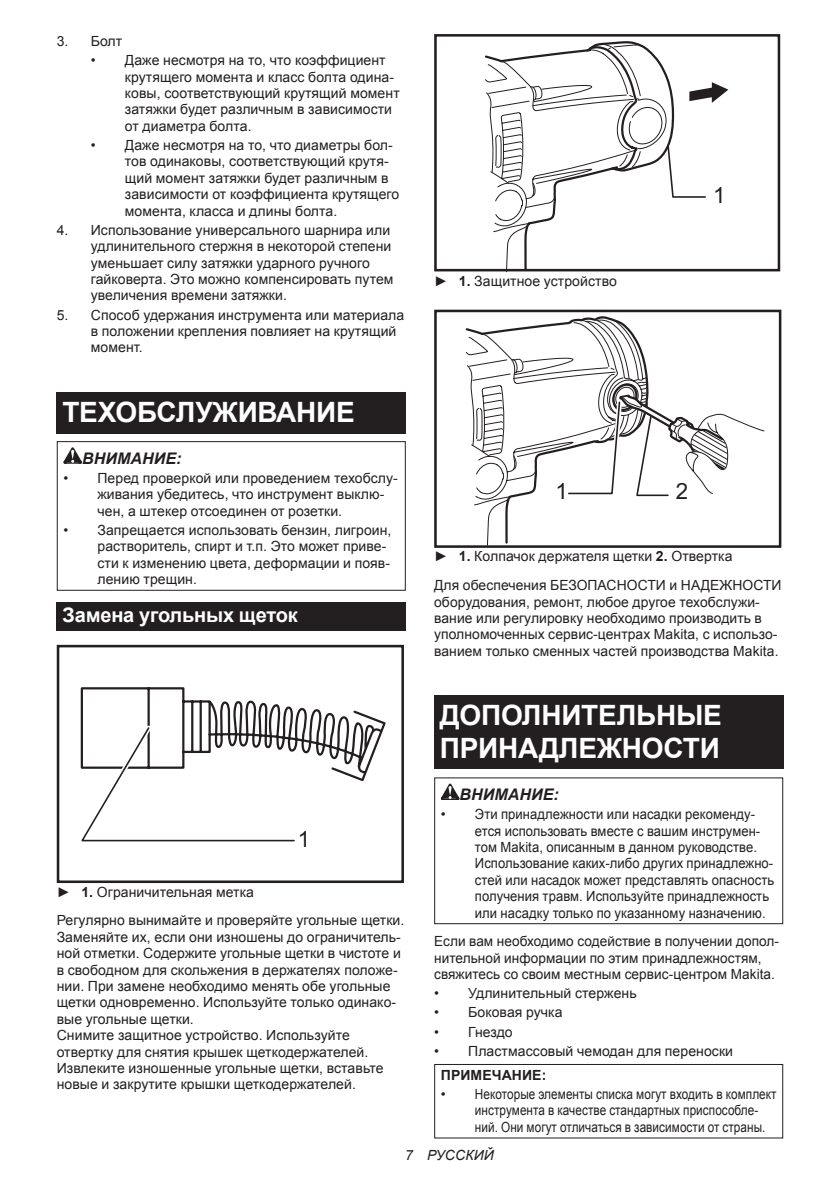
<style>
.page{position:relative;width:840px;height:1191px;background:#fff}
.page>*{position:absolute;margin:0;border:0;box-sizing:border-box;transform-origin:0 0}
.t1{font:700 28px/32.8px "Arial";letter-spacing:-.01em;color:#fff}
.t2{font:22.4px "Arial";color:#231f20}
.t3{font:22.2px "Arial";color:#231f20}
.t4{font:700 20px "Arial";letter-spacing:-.01em;color:#fff}
.t5{font:italic 700 16px "Arial";letter-spacing:.005em;color:#231f20}
.t6{font:14px/16.4px "Arial";letter-spacing:.005em;color:#231f20}
.t7{font:700 14px "Arial";letter-spacing:.005em;color:#231f20}
.t8{font:italic 14px "Arial";letter-spacing:.005em;color:#231f20}
.s1{font-weight:700}
</style>
<div class="page">
<div style="left:57px;top:392px;width:348px;height:41px;background:#231f20"></div>
<svg style="left:63px;top:447px;width:19px;height:17px"></svg>
<div style="left:57px;top:441px;width:348px;height:150px;border:1px solid #231f20"></div>
<div style="left:57px;top:602px;width:348px;height:28px;background:#231f20"></div>
<div style="left:57px;top:645px;width:347px;height:238px;border:3px solid #231f20"></div>
<svg style="left:80px;top:645px;width:307px;height:238px"></svg>
<svg style="left:80px;top:721px;width:215px;height:126px"></svg>
<svg style="left:483px;top:56px;width:183px;height:216px"></svg>
<svg style="left:485px;top:44px;width:243px;height:189px"></svg>
<div style="left:434px;top:34px;width:345px;height:237px;border:3px solid #231f20"></div>
<svg style="left:465px;top:316px;width:299px;height:228px"></svg>
<div style="left:434px;top:310px;width:347px;height:238px;border:3px solid #231f20"></div>
<div style="left:434px;top:695px;width:348px;height:74px;background:#231f20"></div>
<svg style="left:440px;top:783px;width:19px;height:17px"></svg>
<div style="left:434px;top:777px;width:348px;height:147px;border:1px solid #231f20"></div>
<div style="left:434px;top:1064px;width:348px;height:74px;border:1px solid #231f20"></div>
<p class="t6" style="left:57px;top:33px;width:67px">3. Болт</p>
<p class="t6" style="left:125px;top:52px;width:276px;text-indent:-34px">• Даже несмотря на то, что коэффициент крутящего момента и класс болта одина&shy;ковы, соответствующий крутящий момент затяжки будет различным в зависимости от диаметра болта.</p>
<p class="t6" style="left:125px;top:137px;width:276px;text-indent:-34px">• Даже несмотря на то, что диаметры бол&shy;тов одинаковы, соответствующий крутя&shy;щий момент затяжки будет различным в зависимости от коэффициента крутящего момента, класса и длины болта.</p>
<p class="t6" style="left:91px;top:222px;width:304px;text-indent:-34px">4. Использование универсального шарнира или удлинительного стержня в некоторой степени уменьшает силу затяжки ударного ручного гайковерта. Это можно компенсировать путем увеличения времени затяжки.</p>
<p class="t6" style="left:91px;top:306px;width:315px;text-indent:-34px">5. Способ удержания инструмента или материала в положении крепления повлияет на крутящий момент.</p>
<h1 class="t1" style="left:62px;top:396px;width:294px">ТЕХОБСЛУЖИВАНИЕ</h1>
<p class="t5" style="left:82px;top:447px;width:101px">ВНИМАНИЕ:</p>
<p class="t6" style="left:97px;top:470px;width:302px;text-indent:-34px">• Перед проверкой или проведением техобслу&shy;живания убедитесь, что инструмент выклю&shy;чен, а штекер отсоединен от розетки.</p>
<p class="t6" style="left:97px;top:522px;width:295px;text-indent:-34px">• Запрещается использовать бензин, лигроин, растворитель, спирт и т.п. Это может приве&shy;сти к изменению цвета, деформации и появ&shy;лению трещин.</p>
<h3 class="t4" style="left:62px;top:602px;width:237px">Замена угольных щеток</h3>
<h2 class="t2" style="left:297px;top:824px;width:14px">1</h2>
<p class="t6" style="left:57px;top:877px;width:349px;line-height:28.8px">► <span class="s1">1.</span> Ограничительная метка<br>Регулярно вынимайте и проверяйте угольные щетки.</p>
<p class="t6" style="left:57px;top:929px;width:345px">Заменяйте их, если они изношены до ограничитель&shy;ной отметки. Содержите угольные щетки в чистоте и в свободном для скольжения в держателях положе&shy;нии. При замене необходимо менять обе угольные щетки одновременно. Используйте только одинако&shy;вые угольные щетки.<br>Снимите защитное устройство. Используйте отвертку для снятия крышек щеткодержателей.<br>Извлеките изношенные угольные щетки, вставьте новые и закрутите крышки щеткодержателей.</p>
<p class="t6" style="left:434px;top:273px;width:184px">► <span class="s1">1.</span> Защитное устройство</p>
<h3 class="t3" style="left:712px;top:181px;width:14px">1</h3>
<h2 class="t2" style="left:555px;top:477px;width:14px">1</h2>
<h2 class="t2" style="left:675px;top:476px;width:14px">2</h2>
<p class="t6" style="left:434px;top:542px;width:349px;line-height:28.8px">► <span class="s1">1.</span> Колпачок держателя щетки <span class="s1">2.</span> Отвертка<br>Для обеспечения БЕЗОПАСНОСТИ и НАДЕЖНОСТИ</p>
<p class="t6" style="left:434px;top:593px;width:345px">оборудования, ремонт, любое другое техобслужи&shy;вание или регулировку необходимо производить в уполномоченных сервис-центрах Makita, с использо&shy;ванием только сменных частей производства Makita.</p>
<h1 class="t1" style="left:439px;top:700px;width:283px">ДОПОЛНИТЕЛЬНЫЕ<br>ПРИНАДЛЕЖНОСТИ</h1>
<p class="t5" style="left:459px;top:783px;width:101px">ВНИМАНИЕ:</p>
<p class="t6" style="left:474px;top:806px;width:300px;text-indent:-34px">• Эти принадлежности или насадки рекоменду&shy;ется использовать вместе с вашим инструмен&shy;том Makita, описанным в данном руководстве.<br>Использование каких-либо других принадлежно&shy;стей или насадок может представлять опасность получения травм. Используйте принадлежность или насадку только по указанному назначению.</p>
<p class="t6" style="left:434px;top:933px;width:346px">Если вам необходимо содействие в получении допол&shy;нительной информации по этим принадлежностям, свяжитесь со своим местным сервис-центром Makita.</p>
<p class="t6" style="left:434px;top:985px;width:204px">• Удлинительный стержень</p>
<p class="t6" style="left:434px;top:1004px;width:130px">• Боковая ручка</p>
<p class="t6" style="left:434px;top:1023px;width:80px">• Гнездо</p>
<p class="t6" style="left:434px;top:1043px;width:300px">• Пластмассовый чемодан для переноски</p>
<p class="t7" style="left:440px;top:1065px;width:107px">ПРИМЕЧАНИЕ:</p>
<p class="t6" style="left:474px;top:1086px;width:303px;text-indent:-34px">• Некоторые элементы списка могут входить в комплект инструмента в качестве стандартных приспособле&shy;ний. Они могут отличаться в зависимости от страны.</p>
<p class="t8" style="left:405px;top:1146px;width:90px">7 РУССКИЙ</p>
</div>
